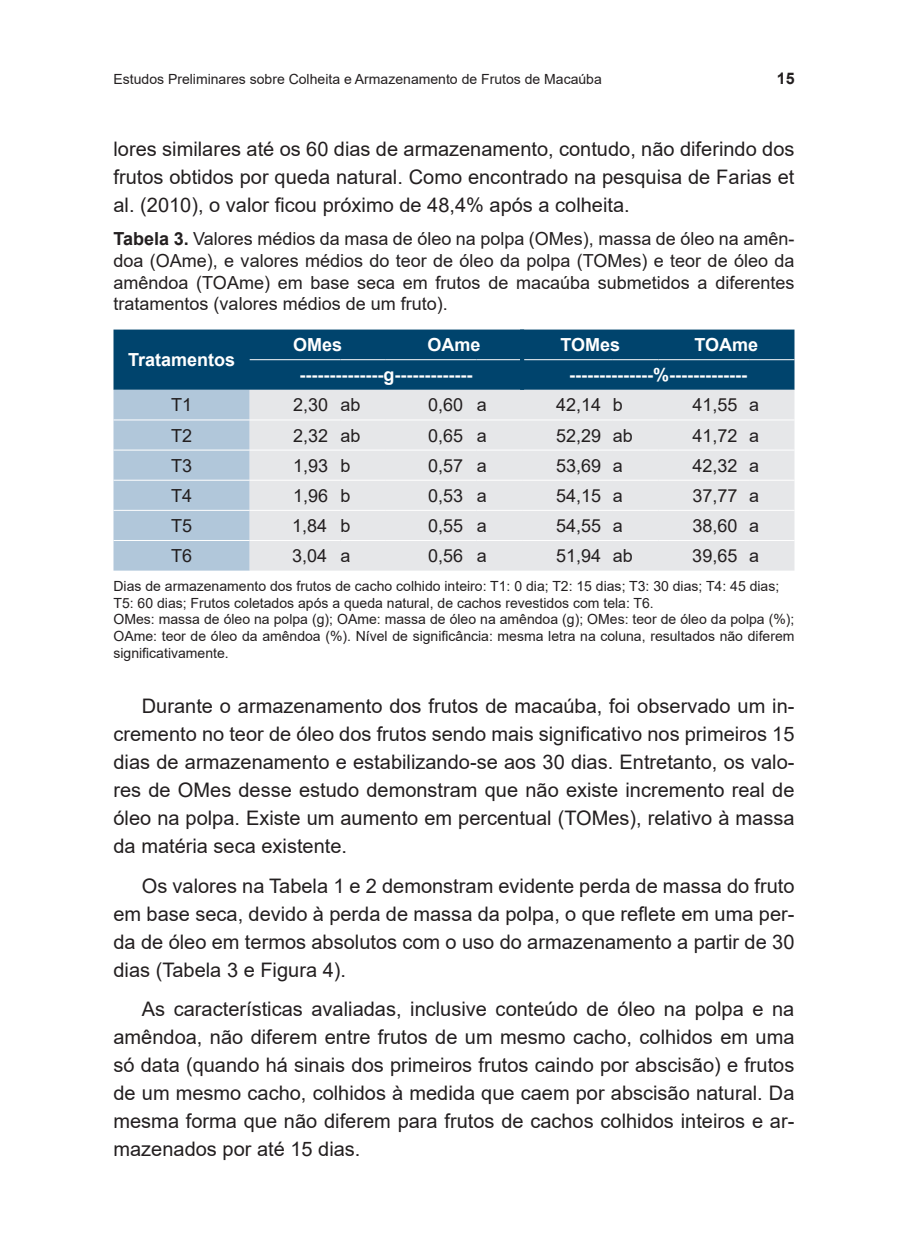
<style>
.page{position:relative;width:908px;height:1248px;background:#fff}
.page>*{position:absolute;margin:0;border:0;box-sizing:border-box;transform-origin:0 0}
.t1{font:20px/28px "Arial";color:#231f20;text-align:justify}
.t2{font:18px/21.6px "Arial";color:#231f20;text-align:justify}
.t3{font:700 18px "Arial";color:#fff}
.t4{font:700 16px "Arial";color:#231f20}
.t5{font:14px/16.8px "Arial";color:#231f20}
.s1{font-weight:700}
</style>
<div class="page">
<svg style="left:113px;top:329px;width:681px;height:241px;background:#447696"></svg>
<div style="left:249px;top:390px;width:545px;height:180px;background:#e6e7e9"></div>
<hr style="left:113px;top:419px;width:136px;height:1px;background:#fff">
<hr style="left:249px;top:419px;width:91px;height:1px;background:#fff">
<hr style="left:340px;top:419px;width:46px;height:1px;background:#fff">
<hr style="left:386px;top:419px;width:90px;height:1px;background:#fff">
<hr style="left:476px;top:419px;width:46px;height:1px;background:#fff">
<hr style="left:522px;top:419px;width:90px;height:1px;background:#fff">
<hr style="left:612px;top:419px;width:46px;height:1px;background:#fff">
<hr style="left:658px;top:419px;width:90px;height:1px;background:#fff">
<hr style="left:748px;top:419px;width:46px;height:1px;background:#fff">
<hr style="left:113px;top:449px;width:136px;height:1px;background:#fff">
<hr style="left:249px;top:449px;width:91px;height:1px;background:#fff">
<hr style="left:340px;top:449px;width:46px;height:1px;background:#fff">
<hr style="left:386px;top:449px;width:90px;height:1px;background:#fff">
<hr style="left:476px;top:449px;width:46px;height:1px;background:#fff">
<hr style="left:522px;top:449px;width:90px;height:1px;background:#fff">
<hr style="left:612px;top:449px;width:46px;height:1px;background:#fff">
<hr style="left:658px;top:449px;width:90px;height:1px;background:#fff">
<hr style="left:748px;top:449px;width:46px;height:1px;background:#fff">
<hr style="left:113px;top:479px;width:136px;height:1px;background:#fff">
<hr style="left:249px;top:479px;width:91px;height:1px;background:#fff">
<hr style="left:340px;top:479px;width:46px;height:1px;background:#fff">
<hr style="left:386px;top:479px;width:90px;height:1px;background:#fff">
<hr style="left:476px;top:479px;width:46px;height:1px;background:#fff">
<hr style="left:522px;top:479px;width:90px;height:1px;background:#fff">
<hr style="left:612px;top:479px;width:46px;height:1px;background:#fff">
<hr style="left:658px;top:479px;width:90px;height:1px;background:#fff">
<hr style="left:748px;top:479px;width:46px;height:1px;background:#fff">
<hr style="left:113px;top:510px;width:136px;height:1px;background:#fff">
<hr style="left:249px;top:510px;width:91px;height:1px;background:#fff">
<hr style="left:340px;top:510px;width:46px;height:1px;background:#fff">
<hr style="left:386px;top:510px;width:90px;height:1px;background:#fff">
<hr style="left:476px;top:510px;width:46px;height:1px;background:#fff">
<hr style="left:522px;top:510px;width:90px;height:1px;background:#fff">
<hr style="left:612px;top:510px;width:46px;height:1px;background:#fff">
<hr style="left:658px;top:510px;width:90px;height:1px;background:#fff">
<hr style="left:748px;top:510px;width:46px;height:1px;background:#fff">
<hr style="left:113px;top:540px;width:136px;height:1px;background:#fff">
<hr style="left:249px;top:540px;width:91px;height:1px;background:#fff">
<hr style="left:340px;top:540px;width:46px;height:1px;background:#fff">
<hr style="left:386px;top:540px;width:90px;height:1px;background:#fff">
<hr style="left:476px;top:540px;width:46px;height:1px;background:#fff">
<hr style="left:522px;top:540px;width:90px;height:1px;background:#fff">
<hr style="left:612px;top:540px;width:46px;height:1px;background:#fff">
<hr style="left:658px;top:540px;width:90px;height:1px;background:#fff">
<hr style="left:748px;top:540px;width:46px;height:1px;background:#fff">
<hr style="left:249px;top:359px;width:91px;height:1px;background:#fff">
<hr style="left:340px;top:359px;width:46px;height:1px;background:#fff">
<hr style="left:386px;top:359px;width:90px;height:1px;background:#fff">
<hr style="left:476px;top:359px;width:44px;height:1px;background:#fff">
<hr style="left:524px;top:359px;width:88px;height:1px;background:#fff">
<hr style="left:612px;top:359px;width:46px;height:1px;background:#fff">
<hr style="left:658px;top:359px;width:90px;height:1px;background:#fff">
<hr style="left:748px;top:359px;width:46px;height:1px;background:#fff">
<hr style="left:520px;top:329px;width:4px;height:30px;background:#00446d">
<hr style="left:520px;top:359px;width:4px;height:31px;background:#00446d">
<p class="t5" style="left:113px;top:70px;width:489px">Estudos Preliminares sobre Colheita e Armazenamento de Frutos de Macaúba</p>
<p class="t4" style="left:776px;top:67px;width:19px">15</p>
<p class="t1" style="left:113px;top:135px;width:682px">lores similares até os 60 dias de armazenamento, contudo, não diferindo dos frutos obtidos por queda natural. Como encontrado na pesquisa de Farias et al. (2010), o valor ficou próximo de 48,4% após a colheita.</p>
<p class="t2" style="left:113px;top:228px;width:682px"><span class="s1">Tabela 3.</span> Valores médios da masa de óleo na polpa (OMes), massa de óleo na amên&shy;doa (OAme), e valores médios do teor de óleo da polpa (TOMes) e teor de óleo da amêndoa (TOAme) em base seca em frutos de macaúba submetidos a diferentes tratamentos (valores médios de um fruto).</p>
<p class="t3" style="left:128px;top:347px;width:109px">Tratamentos</p>
<p class="t3" style="left:293px;top:332px;width:51px">OMes</p>
<p class="t3" style="left:427px;top:332px;width:55px">OAme</p>
<p class="t3" style="left:560px;top:332px;width:61px">TOMes</p>
<p class="t3" style="left:694px;top:332px;width:65px">TOAme</p>
<p class="t3" style="left:299px;top:362px;width:174px">--------------g-------------</p>
<p class="t3" style="left:569px;top:362px;width:179px">--------------%-------------</p>
<p class="t2" style="left:171px;top:394px;width:23px">T1</p>
<p class="t2" style="left:293px;top:394px;width:69px">2,30 ab</p>
<p class="t2" style="left:428px;top:394px;width:60px">0,60 a</p>
<p class="t2" style="left:556px;top:394px;width:68px">42,14 b</p>
<p class="t2" style="left:692px;top:394px;width:68px">41,55 a</p>
<p class="t2" style="left:171px;top:424px;width:23px">T2</p>
<p class="t2" style="left:293px;top:424px;width:69px">2,32 ab</p>
<p class="t2" style="left:428px;top:424px;width:60px">0,65 a</p>
<p class="t2" style="left:556px;top:424px;width:78px">52,29 ab</p>
<p class="t2" style="left:692px;top:424px;width:68px">41,72 a</p>
<p class="t2" style="left:171px;top:454px;width:23px">T3</p>
<p class="t2" style="left:293px;top:454px;width:59px">1,93 b</p>
<p class="t2" style="left:428px;top:454px;width:60px">0,57 a</p>
<p class="t2" style="left:556px;top:454px;width:68px">53,69 a</p>
<p class="t2" style="left:692px;top:454px;width:68px">42,32 a</p>
<p class="t2" style="left:171px;top:484px;width:23px">T4</p>
<p class="t2" style="left:293px;top:484px;width:59px">1,96 b</p>
<p class="t2" style="left:428px;top:484px;width:60px">0,53 a</p>
<p class="t2" style="left:556px;top:484px;width:68px">54,15 a</p>
<p class="t2" style="left:692px;top:484px;width:68px">37,77 a</p>
<p class="t2" style="left:171px;top:514px;width:23px">T5</p>
<p class="t2" style="left:292px;top:514px;width:60px">1,84 b</p>
<p class="t2" style="left:428px;top:514px;width:60px">0,55 a</p>
<p class="t2" style="left:556px;top:514px;width:68px">54,55 a</p>
<p class="t2" style="left:692px;top:514px;width:68px">38,60 a</p>
<p class="t2" style="left:171px;top:545px;width:23px">T6</p>
<p class="t2" style="left:292px;top:545px;width:60px">3,04 a</p>
<p class="t2" style="left:428px;top:545px;width:60px">0,56 a</p>
<p class="t2" style="left:556px;top:545px;width:78px">51,94 ab</p>
<p class="t2" style="left:692px;top:545px;width:68px">39,65 a</p>
<p class="t5" style="left:113px;top:577px;width:682px">Dias de armazenamento dos frutos de cacho colhido inteiro: T1: 0 dia; T2: 15 dias; T3: 30 dias; T4: 45 dias; T5: 60 dias; Frutos coletados após a queda natural, de cachos revestidos com tela: T6.<br>OMes: massa de óleo na polpa (g); OAme: massa de óleo na amêndoa (g); OMes: teor de óleo da polpa (%); OAme: teor de óleo da amêndoa (%). Nível de significância: mesma letra na coluna, resultados não diferem significativamente.</p>
<p class="t1" style="left:113px;top:692px;width:682px;text-indent:28px">Durante o armazenamento dos frutos de macaúba, foi observado um in&shy;cremento no teor de óleo dos frutos sendo mais significativo nos primeiros 15 dias de armazenamento e estabilizando-se aos 30 dias. Entretanto, os valo&shy;res de OMes desse estudo demonstram que não existe incremento real de óleo na polpa. Existe um aumento em percentual (TOMes), relativo à massa da matéria seca existente.</p>
<p class="t1" style="left:113px;top:871px;width:682px;text-indent:28px">Os valores na Tabela 1 e 2 demonstram evidente perda de massa do fruto em base seca, devido à perda de massa da polpa, o que reflete em uma per&shy;da de óleo em termos absolutos com o uso do armazenamento a partir de 30 dias (Tabela 3 e Figura 4).</p>
<p class="t1" style="left:113px;top:994px;width:682px;text-indent:28px">As características avaliadas, inclusive conteúdo de óleo na polpa e na amêndoa, não diferem entre frutos de um mesmo cacho, colhidos em uma só data (quando há sinais dos primeiros frutos caindo por abscisão) e frutos de um mesmo cacho, colhidos à medida que caem por abscisão natural. Da mesma forma que não diferem para frutos de cachos colhidos inteiros e ar&shy;mazenados por até 15 dias.</p>
</div>
